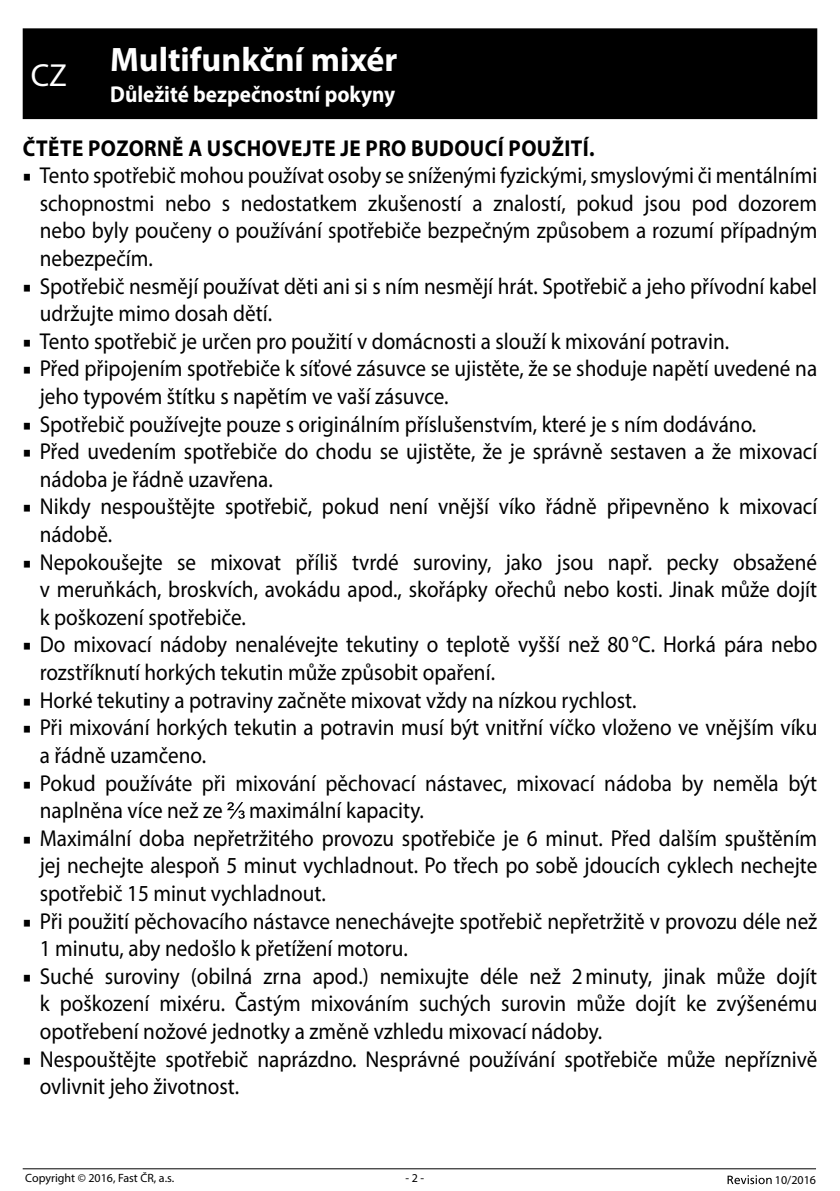
<style>
.page{position:relative;width:840px;height:1191px;background:#fff}
.page>*{position:absolute;margin:0;border:0;box-sizing:border-box;transform-origin:0 0}
.t1{font:700 34px "Myriad Pro";color:#fff}
.t2{font:32px "Myriad Pro";color:#fff}
.t3{font:23px/27.6px "Myriad Pro";color:#000;scale:.92 1}
.t4{font:700 23px "Myriad Pro";letter-spacing:.02em;color:#000;scale:.92 1}
.t5{font:700 23px "Myriad Pro";color:#fff;scale:.92 1}
.t6{font:12px "Myriad Pro";color:#000}
.s1{font-family:"Minion Pro"}
</style>
<div class="page">
<svg style="left:727px;top:1175px;width:44px;height:9px"></svg>
<hr style="left:23px;top:1168px;width:792px;height:1px;background:#000">
<div style="left:23px;top:28px;width:793px;height:91px;background:#000"></div>
<svg style="left:227px;top:802px;width:18px;height:16px"></svg>
<h1 class="t1" style="left:110px;top:37px;width:288px">Multifunkční mixér</h1>
<p class="t5" style="left:110px;top:79px;width:311px">Důležité bezpečnostní pokyny</p>
<p class="t4" style="left:23px;top:133px;width:622px">ČTĚTE POZORNĚ A USCHOVEJTE JE PRO BUDOUCÍ POUŽITÍ.</p>
<p class="t3" style="left:40px;top:161px;width:846px;text-align:justify;text-indent:-17px"><span class="s1">■</span> Tento spotřebič mohou používat osoby se sníženými fyzickými, smyslovými či mentálními schopnostmi nebo s nedostatkem zkušeností a znalostí, pokud jsou pod dozorem nebo byly poučeny o používání spotřebiče bezpečným způsobem a rozumí případným nebezpečím.</p>
<p class="t3" style="left:40px;top:272px;width:846px;text-indent:-17px"><span class="s1">■</span> Spotřebič nesmějí používat děti ani si s ním nesmějí hrát. Spotřebič a jeho přívodní kabel udržujte mimo dosah dětí.</p>
<p class="t3" style="left:23px;top:327px;width:769px"><span class="s1">■</span> Tento spotřebič je určen pro použití v domácnosti a slouží k mixování potravin.</p>
<p class="t3" style="left:40px;top:354px;width:846px;text-indent:-17px"><span class="s1">■</span> Před připojením spotřebiče k síťové zásuvce se ujistěte, že se shoduje napětí uvedené na jeho typovém štítku s napětím ve vaší zásuvce.</p>
<p class="t3" style="left:23px;top:410px;width:798px"><span class="s1">■</span> Spotřebič používejte pouze s originálním příslušenstvím, které je s ním dodáváno.</p>
<p class="t3" style="left:40px;top:437px;width:846px;text-indent:-17px"><span class="s1">■</span> Před uvedením spotřebiče do chodu se ujistěte, že je správně sestaven a že mixovací nádoba je řádně uzavřena.</p>
<p class="t3" style="left:40px;top:492px;width:846px;text-indent:-17px"><span class="s1">■</span> Nikdy nespouštějte spotřebič, pokud není vnější víko řádně připevněno k mixovací nádobě.</p>
<p class="t3" style="left:40px;top:548px;width:846px;text-align:justify;text-indent:-17px"><span class="s1">■</span> Nepokoušejte se mixovat příliš tvrdé suroviny, jako jsou např. pecky obsažené v meruňkách, broskvích, avokádu apod., skořápky ořechů nebo kosti. Jinak může dojít k poškození spotřebiče.</p>
<p class="t3" style="left:40px;top:630px;width:846px;text-indent:-17px"><span class="s1">■</span> Do mixovací nádoby nenalévejte tekutiny o teplotě vyšší než 80°C. Horká pára nebo rozstříknutí horkých tekutin může způsobit opaření.</p>
<p class="t3" style="left:23px;top:686px;width:668px"><span class="s1">■</span> Horké tekutiny a potraviny začněte mixovat vždy na nízkou rychlost.</p>
<p class="t3" style="left:40px;top:713px;width:846px;text-indent:-17px"><span class="s1">■</span> Při mixování horkých tekutin a potravin musí být vnitřní víčko vloženo ve vnějším víku a řádně uzamčeno.</p>
<p class="t3" style="left:40px;top:768px;width:846px;text-indent:-17px"><span class="s1">■</span> Pokud používáte při mixování pěchovací nástavec, mixovací nádoba by neměla být naplněna více než ze maximální kapacity.</p>
<p class="t3" style="left:40px;top:824px;width:846px;text-align:justify;text-indent:-17px"><span class="s1">■</span> Maximální doba nepřetržitého provozu spotřebiče je 6 minut. Před dalším spuštěním jej nechejte alespoň 5 minut vychladnout. Po třech po sobě jdoucích cyklech nechejte spotřebič 15 minut vychladnout.</p>
<p class="t3" style="left:40px;top:906px;width:846px;text-indent:-17px"><span class="s1">■</span> Při použití pěchovacího nástavce nenechávejte spotřebič nepřetržitě v provozu déle než<br>1 minutu, aby nedošlo k přetížení motoru.</p>
<p class="t3" style="left:40px;top:962px;width:846px;text-align:justify;text-indent:-17px"><span class="s1">■</span> Suché suroviny (obilná zrna apod.) nemixujte déle než 2minuty, jinak může dojít k poškození mixéru. Častým mixováním suchých surovin může dojít ke zvýšenému opotřebení nožové jednotky a změně vzhledu mixovací nádoby.</p>
<p class="t3" style="left:40px;top:1044px;width:846px;text-indent:-17px"><span class="s1">■</span> Nespouštějte spotřebič naprázdno. Nesprávné používání spotřebiče může nepříznivě ovlivnit jeho životnost.</p>
<h2 class="t2" style="left:31px;top:55px;width:38px">CZ</h2>
<p class="t6" style="left:25px;top:1170px;width:150px">Copyright © 2016, Fast ČR, a.s.</p>
<p class="t6" style="left:405px;top:1170px;width:20px">- 2 -</p>
<p class="t6" style="left:774px;top:1172px;width:43px">10/2016</p>
</div>
